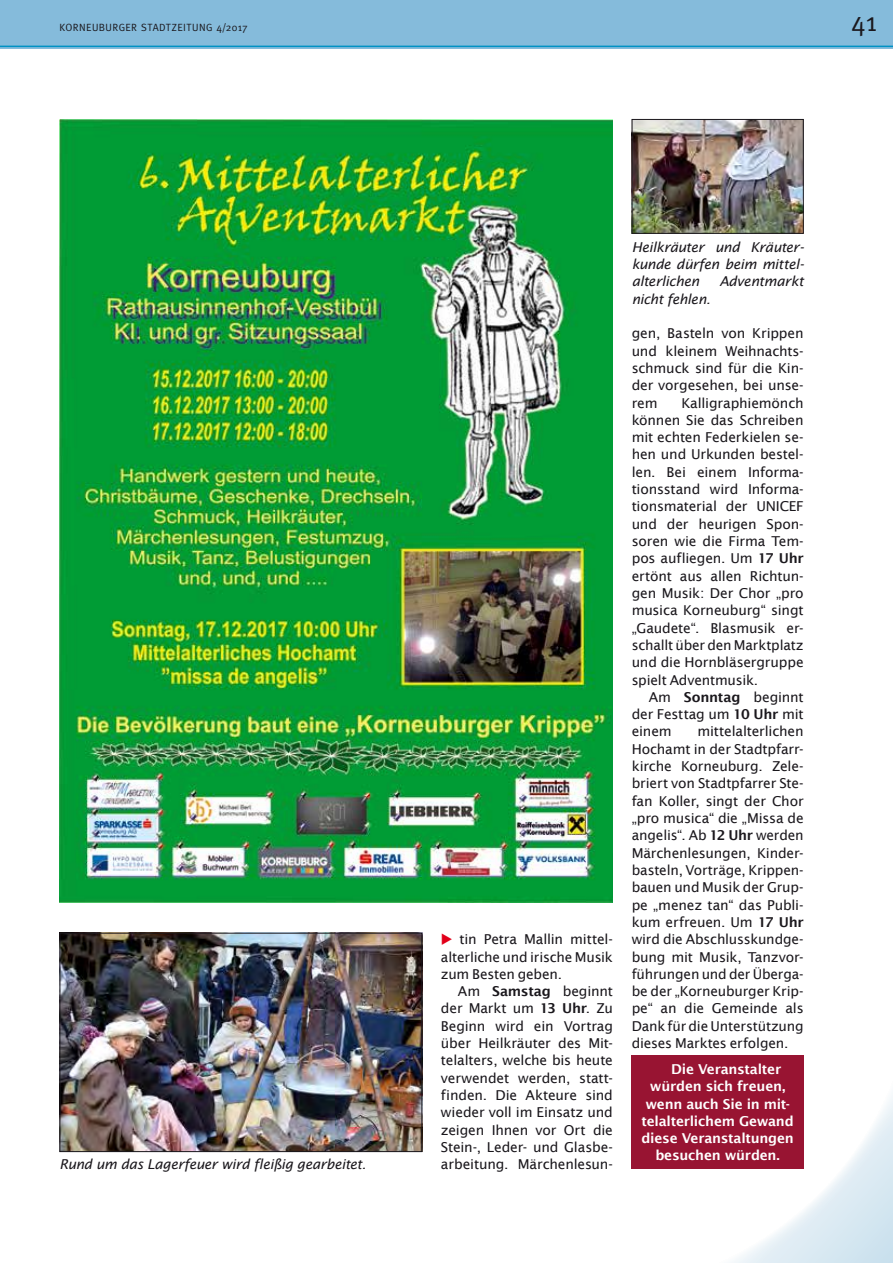
<style>
.page{position:relative;width:893px;height:1263px;background:#fff}
.page>*{position:absolute;margin:0;border:0;box-sizing:border-box;transform-origin:0 0}
.t1{font:27px "Meta";color:#1a171c}
.t2{font:13.65px/17.2px "Lucida Sans";letter-spacing:-.01em;color:#1a171c;text-align:justify}
.t3{font:italic 13.65px/17.2px "Lucida Sans";letter-spacing:-.02em;color:#1a171c;text-align:justify}
.t4{font:600 13.65px "Lucida Sans";letter-spacing:-.015em;color:#fff}
.t5{font:10.5px "Meta";letter-spacing:.04em;color:#1a171c}
.s1{color:#e2001a}
.s2{font-weight:600}
</style>
<div class="page">
<div style="left:0;top:0;width:893px;height:49px;background:#85bbdb"></div>
<hr style="left:0;top:46px;width:893px;height:1px;background:#0092c4">
<svg style="left:734px;top:1055px;width:159px;height:208px"></svg>
<div style="left:631px;top:1055px;width:172px;height:114px;background:#981432"></div>
<img style="left:60px;top:119px;width:553px;height:783px">
<img style="left:62px;top:935px;width:358px;height:215px">
<div style="left:60px;top:933px;width:362px;height:219px;border:1px solid #1a171c"></div>
<img style="left:634px;top:121px;width:168px;height:111px">
<div style="left:632px;top:119px;width:172px;height:115px;border:1px solid #1a171c"></div>
<p class="t5" style="left:60px;top:21px;width:190px">KORNEUBURGER STADTZEITUNG 4/2017</p>
<h1 class="t1" style="left:851px;top:6px;width:27px">41</h1>
<p class="t3" style="left:632px;top:238px;width:174px">Heilkräuter und Kräuter&shy;kunde dürfen beim mittel&shy;alterlichen</p>
<p class="t3" style="left:719px;top:273px;width:86px">Adventmarkt</p>
<p class="t3" style="left:60px;top:1156px;width:308px">Rund um das Lagerfeuer wird fleißig gearbeitet.</p>
<p class="t2" style="left:441px;top:931px;width:173px"><span class="s1">◆</span> tin Petra Mallin mittel&shy;alterliche und irische Musik zum Besten geben.</p>
<p class="t2" style="left:441px;top:983px;width:174px;text-indent:17px">Am <span class="s2">Samstag</span> beginnt der Markt um <span class="s2">13 Uhr</span>. Zu Beginn wird ein Vortrag über Heilkräuter des Mit&shy;telalters, welche bis heute verwendet werden, statt&shy;finden. Die Akteure sind wieder voll im Einsatz und zeigen Ihnen vor Ort die Stein-, Leder- und Glasbe&shy;arbeitung. Märchenlesun-</p>
<p class="t3" style="left:632px;top:290px;width:80px">nicht fehlen.</p>
<p class="t2" style="left:632px;top:325px;width:174px">gen, Basteln von Krippen und kleinem Weihnachts&shy;schmuck sind für die Kin&shy;der vorgesehen, bei unse&shy;rem</p>
<p class="t2" style="left:632px;top:394px;width:174px;text-indent:50px">Kalligraphiemönch können Sie das Schreiben mit echten Federkielen se&shy;hen und Urkunden bestel&shy;len. Bei einem Informa&shy;tionsstand wird Informa&shy;tionsmaterial der UNICEF und der heurigen Spon&shy;soren wie die Firma Tem&shy;pos aufliegen. Um <span class="s2">17 Uhr </span>ertönt aus allen Richtun&shy;gen Musik: Der Chor „pro musica Korneuburg“ singt „Gaudete“. Blasmusik er&shy;schallt über den Marktplatz und die Hornbläsergruppe spielt Adventmusik.</p>
<p class="t2" style="left:632px;top:688px;width:173px;text-indent:17px">Am <span class="s2">Sonntag</span> beginnt der Festtag um <span class="s2">10 Uhr</span> mit einem</p>
<p class="t2" style="left:632px;top:723px;width:174px;text-indent:66px">mittelalterlichen Hochamt in der Stadtpfarr&shy;kirche Korneuburg. Zele&shy;briert von Stadtpfarrer Ste&shy;fan Koller, singt der Chor „pro musica“ die „Missa de angelis“. Ab <span class="s2">12 Uhr</span> werden Märchenlesungen, Kinder&shy;basteln, Vorträge, Krippen&shy;bauen und Musik der Grup&shy;pe „menez tan“ das Publi&shy;kum erfreuen. Um <span class="s2">17 Uhr </span>wird die Abschlusskundge&shy;bung mit Musik, Tanzvor&shy;führungen und der Überga&shy;be der „Korneuburger Krip&shy;pe“ an die Gemeinde als Dank für die Unterstützung dieses Marktes erfolgen.</p>
<p class="t4" style="left:671px;top:1061px;width:112px">Die Veranstalter</p>
<p class="t4" style="left:650px;top:1078px;width:137px">würden sich freuen,</p>
<p class="t4" style="left:645px;top:1096px;width:146px">wenn auch Sie in mit-</p>
<p class="t4" style="left:641px;top:1113px;width:154px">telalterlichem Gewand</p>
<p class="t4" style="left:641px;top:1130px;width:154px">diese Veranstaltungen</p>
<p class="t4" style="left:655px;top:1148px;width:126px">besuchen würden.</p>
</div>
